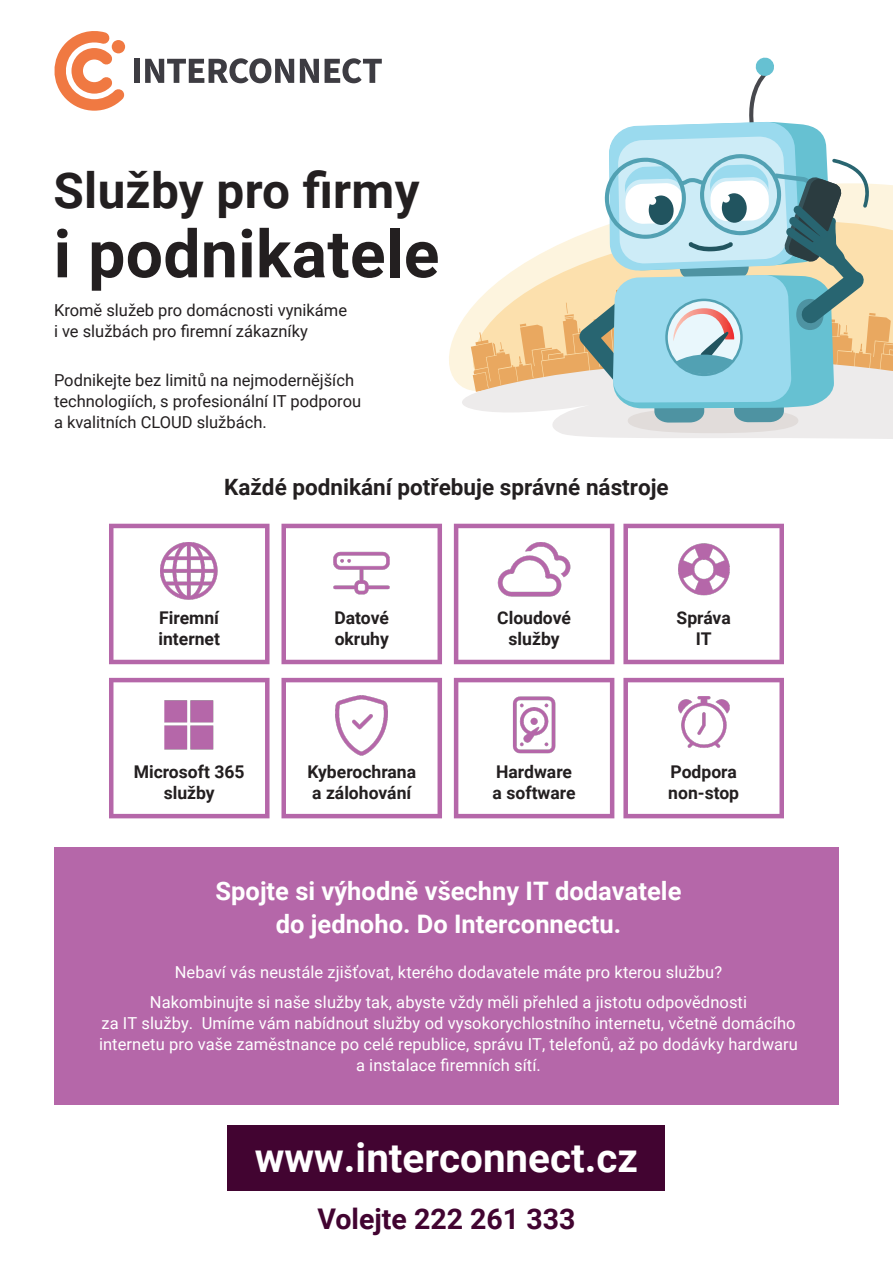
<style>
.page{position:relative;width:893px;height:1263px;background:#fff}
.page>*{position:absolute;margin:0;border:0;box-sizing:border-box;transform-origin:0 0}
.t1{font:700 66px "Roboto";letter-spacing:.005em;color:#231f20}
.t2{font:700 49.5px "Roboto";letter-spacing:.005em;color:#231f20}
.t3{font:700 40.35px "Roboto";color:#fff}
.t4{font:700 28.5px "Roboto";color:#420431}
.t5{font:700 25.5px/33px "Roboto";color:#fff;text-align:center}
.t6{font:700 22.5px "Roboto";color:#231f20}
.t7{font:700 17.55px/21px "Roboto";color:#231f20}
.t8{font:16.5px/21px "Roboto";letter-spacing:.005em;color:#fff;text-align:center}
.t9{font:16.5px/21px "Roboto";color:#231f20}
</style>
<div class="page">
<div style="left:54px;top:847px;width:785px;height:257px;background:#b567a9"></div>
<div style="left:134px;top:59px;width:6px;height:24px;background:#3d3c42"></div>
<svg style="left:145px;top:58px;width:149px;height:25px"></svg>
<svg style="left:300px;top:59px;width:19px;height:24px"></svg>
<svg style="left:325px;top:58px;width:57px;height:25px"></svg>
<svg style="left:54px;top:31px;width:71px;height:80px"></svg>
<div style="left:228px;top:1125px;width:437px;height:66px;background:#420431"></div>
<svg style="left:109px;top:524px;width:161px;height:140px"></svg>
<svg style="left:109px;top:678px;width:161px;height:140px"></svg>
<svg style="left:454px;top:524px;width:160px;height:18px"></svg>
<svg style="left:454px;top:755px;width:160px;height:63px"></svg>
<svg style="left:623px;top:524px;width:161px;height:140px"></svg>
<svg style="left:623px;top:678px;width:161px;height:140px"></svg>
<svg style="left:281px;top:524px;width:161px;height:18px"></svg>
<svg style="left:281px;top:755px;width:161px;height:63px"></svg>
<img style="left:161px;top:542px;width:569px;height:213px">
<svg style="left:449px;top:57px;width:444px;height:382px"></svg>
<h2 class="t2" style="left:54px;top:171px;width:367px">Služby pro firmy</h2>
<h1 class="t1" style="left:54px;top:228px;width:387px">i podnikatele</h1>
<p class="t9" style="left:54px;top:301px;width:295px">Kromě služeb pro domácnosti vynikáme i ve službách pro firemní zákazníky</p>
<p class="t9" style="left:54px;top:371px;width:309px">Podnikejte bez limitů na nejmodernějších technologiích, s profesionální IT podporou a kvalitních CLOUD službách.</p>
<h3 class="t6" style="left:224px;top:478px;width:446px">Každé podnikání potřebuje správné nástroje</h3>
<p class="t7" style="left:158px;top:609px;width:63px">Firemní internet</p>
<p class="t7" style="left:334px;top:609px;width:56px">Datové okruhy</p>
<p class="t7" style="left:497px;top:609px;width:75px;text-align:center">Cloudové služby</p>
<p class="t7" style="left:677px;top:609px;width:56px;text-align:center">Správa<br>IT</p>
<p class="t7" style="left:134px;top:763px;width:112px;text-align:center">Microsoft 365 služby</p>
<p class="t7" style="left:307px;top:763px;width:110px">Kyberochrana a zálohování</p>
<p class="t7" style="left:493px;top:763px;width:84px">Hardware a software</p>
<p class="t7" style="left:668px;top:763px;width:72px">Podpora non-stop</p>
<h3 class="t5" style="left:216px;top:877px;width:467px">Spojte si výhodně všechny IT dodavatele do jednoho. Do Interconnectu.</h3>
<p class="t8" style="left:150px;top:958px;width:599px;line-height:30px">Nebaví vás neustále zjišťovat, kterého dodavatele máte pro kterou službu?<br>Nakombinujte si naše služby tak, abyste vždy měli přehled a jistotu odpovědnosti</p>
<p class="t8" style="left:99px;top:1014px;width:700px">za IT služby. Umíme vám nabídnout služby od vysokorychlostního internetu, včetně domácího internetu pro vaše zaměstnance po celé republice, správu IT, telefonů, až po dodávky hardwaru a instalace firemních sítí.</p>
<h3 class="t3" style="left:255px;top:1142px;width:385px">www.interconnect.cz</h3>
<h3 class="t4" style="left:318px;top:1207px;width:259px">Volejte 222 261 333</h3>
</div>
